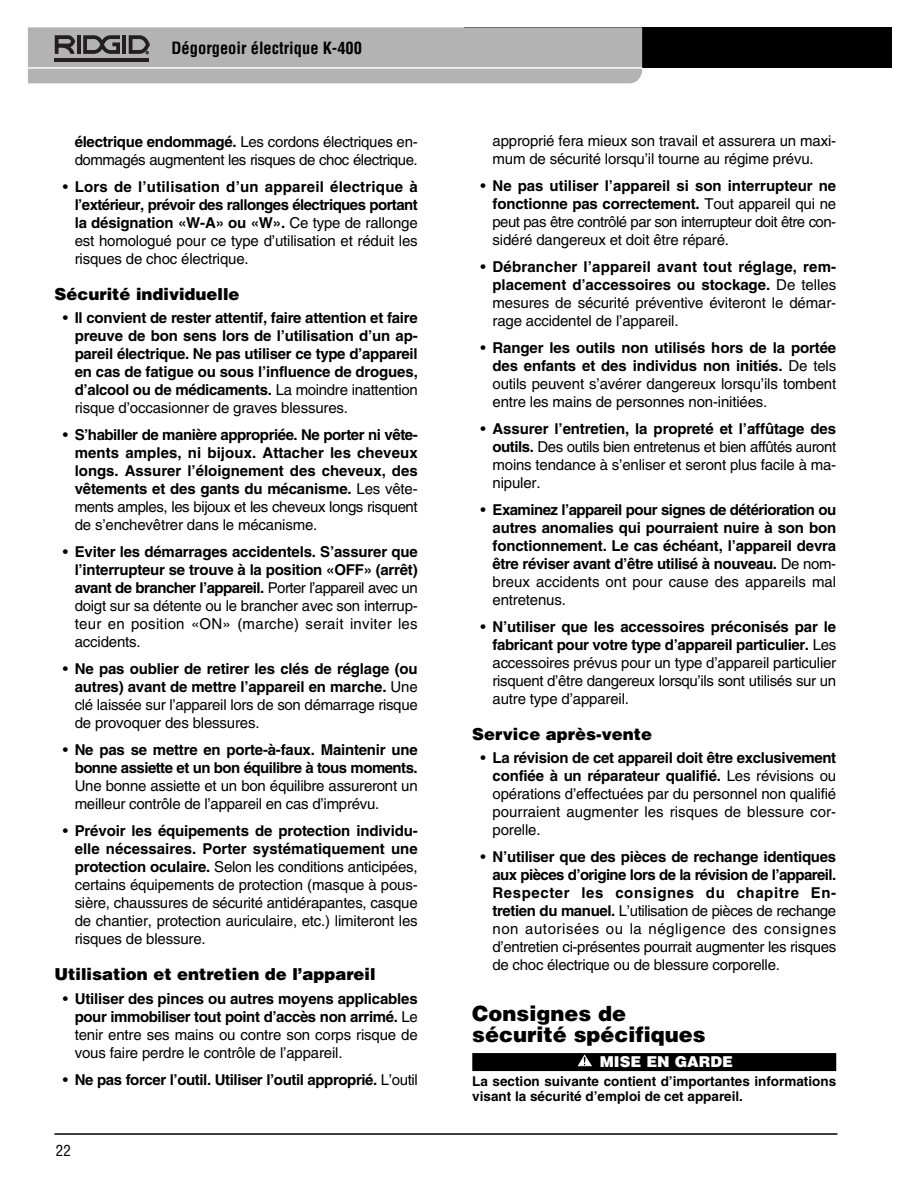
<style>
.page{position:relative;width:918px;height:1188px;background:#fff}
.page>*{position:absolute;margin:0;border:0;box-sizing:border-box;transform-origin:0 0}
.t1{font:900 21px/21px "Helvetica";color:#000}
.t2{font:900 16.5px "Helvetica";color:#000}
.t3{font:700 condensed 16.5px "Helvetica";color:#000}
.t4{font:15px/18px "Helvetica";letter-spacing:-.01em;color:#000;text-align:justify}
.t5{font:700 15px/18px "Helvetica";letter-spacing:-.015em;color:#000;text-align:justify}
.t6{font:15px/18px "Helvetica";letter-spacing:-.03em;color:#000}
.t7{font:700 15px/18px "Helvetica";letter-spacing:-.035em;color:#000;text-align:right}
.t8{font:900 15px "Helvetica";color:#fff}
.t9{font:condensed 15px "Helvetica";color:#000}
.t10{font:700 13.5px/15px "Helvetica";color:#000}
.s1{font-weight:700}
.s2{font-weight:400}
</style>
<div class="page">
<hr style="left:54px;top:1133px;width:783px;height:2px;background:#000">
<div style="left:464px;top:27px;width:427px;height:41px;background:#000"></div>
<svg style="left:28px;top:27px;width:614px;height:56px;background:#afafaf"></svg>
<div style="left:472px;top:1053px;width:364px;height:18px;background:#000"></div>
<svg style="left:577px;top:1054px;width:15px;height:13px"></svg>
<svg style="left:578px;top:1055px;width:14px;height:11px"></svg>
<p class="t3" style="left:172px;top:42px;width:192px">Dégorgeoir électrique K-400</p>
<p class="t6" style="left:75px;top:134px;width:345px"><span class="s1">électrique endommagé.</span> Les cordons électriques en&shy;dommagés augmentent les risques de choc électrique.</p>
<p class="t5" style="left:75px;top:179px;width:345px;text-indent:-12px"><span class="s2">•</span> Lors de l’utilisation d’un appareil électrique à l’extérieur, prévoir des rallonges électriques portant la désignation «W-A» ou «W». <span class="s2">Ce type de rallonge est homologué pour ce type d’utilisation et réduit les risques de choc électrique.</span></p>
<p class="t2" style="left:54px;top:288px;width:187px">Sécurité individuelle</p>
<p class="t5" style="left:75px;top:310px;width:345px;text-indent:-12px"><span class="s2">•</span> Il convient de rester attentif, faire attention et faire preuve de bon sens lors de l’utilisation d’un ap&shy;pareil électrique. Ne pas utiliser ce type d’appareil en cas de fatigue ou sous l’influence de drogues, d’alcool ou de médicaments. <span class="s2">La moindre inattention risque d’occasionner de graves blessures.</span></p>
<p class="t5" style="left:75px;top:427px;width:345px;text-indent:-12px"><span class="s2">•</span> S’habiller de manière appropriée. Ne porter ni vête&shy;ments amples, ni bijoux. Attacher les cheveux longs. Assurer l’éloignement des cheveux, des vêtements et des gants du mécanisme. <span class="s2">Les vête&shy;ments amples, les bijoux et les cheveux longs risquent de s’enchevêtrer dans le mécanisme.</span></p>
<p class="t4" style="left:75px;top:544px;width:345px;text-indent:-12px">• <span class="s1">Eviter les démarrages accidentels. S’assurer que l’interrupteur se trouve à la position «OFF» (arrêt) avant de brancher l’appareil.</span> Porter l’appareil avec un doigt sur sa détente ou le brancher avec son interrup&shy;teur en position «ON» (marche) serait inviter les accidents.</p>
<p class="t5" style="left:75px;top:661px;width:345px;text-indent:-12px"><span class="s2">•</span> Ne pas oublier de retirer les clés de réglage (ou autres) avant de mettre l’appareil en marche. <span class="s2">Une clé laissée sur l’appareil lors de son démarrage risque de provoquer des blessures.</span></p>
<p class="t7" style="left:63px;top:742px;width:357px"><span class="s2">•</span> Ne pas se mettre en porte-à-faux. Maintenir une bonne assiette et un bon équilibre à tous moments.</p>
<p class="t4" style="left:75px;top:778px;width:345px">Une bonne assiette et un bon équilibre assureront un meilleur contrôle de l’appareil en cas d’imprévu.</p>
<p class="t4" style="left:75px;top:823px;width:345px;text-indent:-12px">• <span class="s1">Prévoir les équipements de protection individu&shy;elle nécessaires. Porter systématiquement une protection oculaire.</span> Selon les conditions anticipées, certains équipements de protection (masque à pous&shy;sière, chaussures de sécurité antidérapantes, casque de chantier, protection auriculaire, etc.) limiteront les risques de blessure.</p>
<p class="t2" style="left:54px;top:968px;width:323px">Utilisation et entretien de l’appareil</p>
<p class="t4" style="left:75px;top:991px;width:345px;text-indent:-12px">• <span class="s1">Utiliser des pinces ou autres moyens applicables pour immobiliser tout point d’accès non arrimé.</span> Le tenir entre ses mains ou contre son corps risque de vous faire perdre le contrôle de l’appareil.</p>
<p class="t5" style="left:63px;top:1072px;width:357px"><span class="s2">•</span> Ne pas forcer l’outil. Utiliser l’outil approprié. <span class="s2">L’outil</span></p>
<p class="t9" style="left:56px;top:1145px;width:16px">22</p>
<p class="t4" style="left:493px;top:133px;width:345px">approprié fera mieux son travail et assurera un maxi&shy;mum de sécurité lorsqu’il tourne au régime prévu.</p>
<p class="t4" style="left:493px;top:178px;width:345px;text-indent:-12px">• <span class="s1">Ne pas utiliser l’appareil si son interrupteur ne fonctionne pas correctement.</span> Tout appareil qui ne peut pas être contrôlé par son interrupteur doit être con&shy;sidéré dangereux et doit être réparé.</p>
<p class="t4" style="left:493px;top:259px;width:345px;text-indent:-12px">• <span class="s1">Débrancher l’appareil avant tout réglage, rem&shy;placement d’accessoires ou stockage.</span> De telles mesures de sécurité préventive éviteront le démar&shy;rage accidentel de l’appareil.</p>
<p class="t4" style="left:493px;top:340px;width:345px;text-indent:-12px">• <span class="s1">Ranger les outils non utilisés hors de la portée des enfants et des individus non initiés.</span> De tels outils peuvent s’avérer dangereux lorsqu’ils tombent entre les mains de personnes non-initiées.</p>
<p class="t4" style="left:493px;top:421px;width:345px;text-indent:-12px">• <span class="s1">Assurer l’entretien, la propreté et l’affûtage des outils.</span> Des outils bien entretenus et bien affûtés auront moins tendance à s’enliser et seront plus facile à ma&shy;nipuler.</p>
<p class="t5" style="left:493px;top:502px;width:345px;text-indent:-12px"><span class="s2">•</span> Examinez l’appareil pour signes de détérioration ou autres anomalies qui pourraient nuire à son bon fonctionnement. Le cas échéant, l’appareil devra être réviser avant d’être utilisé à nouveau. <span class="s2">De nom&shy;breux accidents ont pour cause des appareils mal entretenus.</span></p>
<p class="t4" style="left:493px;top:619px;width:345px;text-indent:-12px">• <span class="s1">N’utiliser que les accessoires préconisés par le fabricant pour votre type d’appareil particulier.</span> Les accessoires prévus pour un type d’appareil particulier risquent d’être dangereux lorsqu’ils sont utilisés sur un autre type d’appareil.</p>
<p class="t2" style="left:472px;top:728px;width:181px">Service après-vente</p>
<p class="t4" style="left:493px;top:750px;width:345px;text-indent:-12px">• <span class="s1">La révision de cet appareil doit être exclusivement confiée à un réparateur qualifié.</span> Les révisions ou opérations d’effectuées par du personnel non qualifié pourraient augmenter les risques de blessure cor&shy;porelle.</p>
<p class="t4" style="left:493px;top:849px;width:345px;text-indent:-12px">• <span class="s1">N’utiliser que des pièces de rechange identiques aux pièces d’origine lors de la révision de l’appareil.<br>Respecter les consignes du chapitre En - tre tien du manuel.</span> L’utilisation de pièces de rechange non autorisées ou la négligence des consignes d’entretien ci-présentes pourrait augmenter les risques de choc électrique ou de blessure corporelle.</p>
<h1 class="t1" style="left:472px;top:1005px;width:235px">Consignes de sécurité spécifiques</h1>
<p class="t8" style="left:600px;top:1057px;width:135px">MISE EN GARDE</p>
<p class="t10" style="left:472px;top:1075px;width:365px">La section suivante contient d’importantes informations visant la sécurité d’emploi de cet appareil.</p>
</div>
